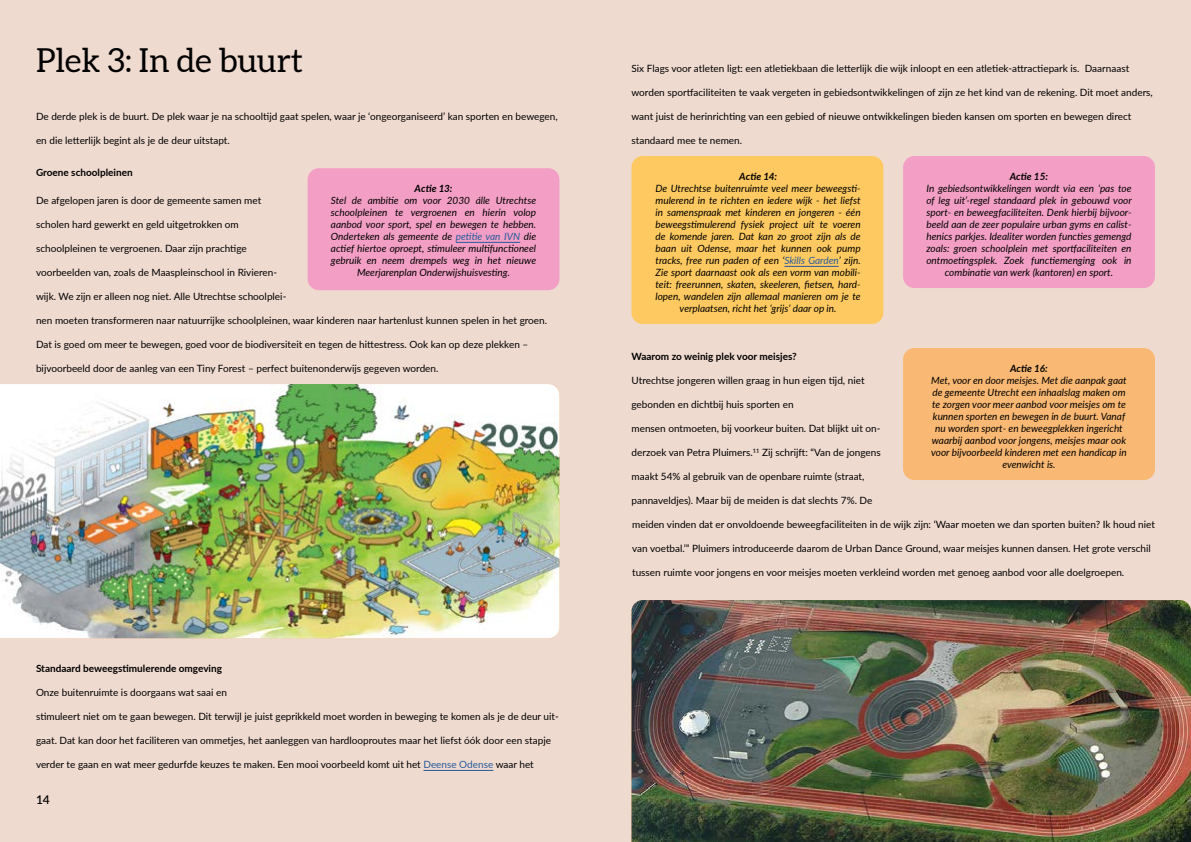
<style>
.page{position:relative;width:1191px;height:842px;background:#fff}
.page>*{position:absolute;margin:0;border:0;box-sizing:border-box;transform-origin:0 0}
.t1{font:33px "Aleo";color:#000}
.t2{font:600 12px "Lato";color:#000}
.t3{font:10px "Lato";color:#000}
.t4{font:italic 10px/12px "Lato";color:#000;text-align:center}
.t5{font:700 10px "Lato";color:#000}
.t6{font:italic 700 10px "Lato";color:#000}
.s1{color:#275b9b}
</style>
<div class="page">
<div style="left:581px;top:0;width:610px;height:842px;background:#efdad0"></div>
<div style="left:0;top:0;width:609px;height:842px;background:#efdad0"></div>
<div style="left:307px;top:168px;width:252px;height:122px;background:#f39fc5;border-radius:11px"></div>
<hr style="left:456px;top:242px;width:64px;height:1px;background:#275b9b">
<hr style="left:423px;top:770px;width:70px;height:1px;background:#275b9b">
<div style="left:631px;top:156px;width:252px;height:168px;background:#fdc960;border-radius:11px"></div>
<hr style="left:784px;top:266px;width:54px;height:1px;background:#275b9b">
<img style="left:0;top:384px;width:559px;height:254px">
<div style="left:903px;top:348px;width:252px;height:132px;background:#f9b873;border-radius:11px"></div>
<div style="left:903px;top:156px;width:252px;height:132px;background:#f39fc5;border-radius:11px"></div>
<img style="left:631px;top:600px;width:560px;height:242px">
<h1 class="t1" style="left:36px;top:41px;width:268px">Plek 3: In de buurt</h1>
<p class="t3" style="left:36px;top:109px;width:523px">De derde plek is de buurt. De plek waar je na schooltijd gaat spelen, waar je ‘ongeorganiseerd’ kan sporten en bewegen,</p>
<p class="t3" style="left:36px;top:133px;width:195px">en die letterlijk begint als je de deur uitstapt.</p>
<p class="t5" style="left:36px;top:165px;width:98px">Groene schoolpleinen</p>
<p class="t3" style="left:36px;top:193px;width:227px">De afgelopen jaren is door de gemeente samen met</p>
<p class="t3" style="left:36px;top:217px;width:204px">scholen hard gewerkt en geld uitgetrokken om</p>
<p class="t3" style="left:36px;top:241px;width:212px">schoolpleinen te vergroenen. Daar zijn prachtige</p>
<p class="t3" style="left:36px;top:265px;width:243px">voorbeelden van, zoals de Maaspleinschool in Rivieren-</p>
<p class="t3" style="left:36px;top:289px;width:252px">wijk. We zijn er alleen nog niet. Alle Utrechtse schoolplei-</p>
<p class="t3" style="left:36px;top:313px;width:513px">nen moeten transformeren naar natuurrijke schoolpleinen, waar kinderen naar hartenlust kunnen spelen in het groen.</p>
<p class="t3" style="left:36px;top:337px;width:494px">Dat is goed om meer te bewegen, goed voor de biodiversiteit en tegen de hittestress. Ook kan op deze plekken –</p>
<p class="t3" style="left:36px;top:361px;width:404px">bijvoorbeeld door de aanleg van een Tiny Forest – perfect buitenonderwijs gegeven worden.</p>
<p class="t6" style="left:414px;top:181px;width:40px">Actie 13:</p>
<p class="t4" style="left:331px;top:194px;width:207px">Stel de ambitie om voor 2030 álle Utrechtse schoolpleinen te vergroenen en hierin volop aanbod voor sport, spel en bewegen te hebben.<br>Onderteken als gemeente de <span class="s1">petitie van IVN</span> die actief hiertoe oproept, stimuleer multifunctioneel gebruik en neem drempels weg in het nieuwe Meerjarenplan Onderwijshuisvesting.</p>
<p class="t5" style="left:36px;top:661px;width:188px">Standaard beweegstimulerende omgeving</p>
<p class="t3" style="left:36px;top:685px;width:193px">Onze buitenruimte is doorgaans wat saai en</p>
<p class="t3" style="left:36px;top:709px;width:524px">stimuleert niet om te gaan bewegen. Dit terwijl je juist geprikkeld moet worden in beweging te komen als je de deur uit-</p>
<p class="t3" style="left:36px;top:733px;width:516px">gaat. Dat kan door het faciliteren van ommetjes, het aanleggen van hardlooproutes maar het liefst óók door een stapje</p>
<p class="t3" style="left:36px;top:757px;width:499px">verder te gaan en wat meer gedurfde keuzes te maken. Een mooi voorbeeld komt uit het <span class="s1">Deense Odense</span> waar het</p>
<p class="t2" style="left:36px;top:791px;width:15px">14</p>
<p class="t3" style="left:631px;top:61px;width:499px">Six Flags voor atleten ligt: een atletiekbaan die letterlijk die wijk inloopt en een atletiek-attractiepark is. Daarnaast</p>
<p class="t3" style="left:631px;top:85px;width:523px">worden sportfaciliteiten te vaak vergeten in gebiedsontwikkelingen of zijn ze het kind van de rekening. Dit moet anders,</p>
<p class="t3" style="left:631px;top:109px;width:501px">want juist de herinrichting van een gebied of nieuwe ontwikkelingen bieden kansen om sporten en bewegen direct</p>
<p class="t3" style="left:631px;top:133px;width:112px">standaard mee te nemen.</p>
<p class="t6" style="left:739px;top:169px;width:39px">Actie 14:</p>
<p class="t4" style="left:655px;top:182px;width:207px">De Utrechtse buitenruimte veel meer beweegsti&shy;mulerend in te richten en iedere wijk - het liefst in samenspraak met kinderen en jongeren - één beweegstimulerend fysiek project uit te voeren de komende jaren. Dat kan zo groot zijn als de baan uit Odense, maar het kunnen ook pump tracks, free run paden of een ‘<span class="s1">Skills Garden</span>’ zijn.<br>Zie sport daarnaast ook als een vorm van mobili&shy;teit: freerunnen, skaten, skeeleren, fietsen, hard&shy;lopen, wandelen zijn allemaal manieren om je te verplaatsen, richt het ‘grijs’ daar op in.</p>
<p class="t5" style="left:631px;top:349px;width:167px">Waarom zo weinig plek voor meisjes?</p>
<p class="t3" style="left:631px;top:373px;width:234px">Utrechtse jongeren willen graag in hun eigen tijd, niet</p>
<p class="t3" style="left:631px;top:397px;width:164px">gebonden en dichtbij huis sporten en</p>
<p class="t3" style="left:631px;top:421px;width:250px">mensen ontmoeten, bij voorkeur buiten. Dat blijkt uit on-</p>
<p class="t3" style="left:631px;top:445px;width:251px">derzoek van Petra Pluimers.11 Zij schrijft: “Van de jongens</p>
<p class="t3" style="left:631px;top:469px;width:234px">maakt 54% al gebruik van de openbare ruimte (straat,</p>
<p class="t3" style="left:631px;top:493px;width:242px">pannaveldjes). Maar bij de meiden is dat slechts 7%. De</p>
<p class="t6" style="left:1010px;top:169px;width:40px">Actie 15:</p>
<p class="t4" style="left:926px;top:182px;width:207px">In gebiedsontwikkelingen wordt via een ‘pas toe of leg uit’-regel standaard plek in gebouwd voor sport- en beweegfaciliteiten. Denk hierbij bijvoor&shy;beeld aan de zeer populaire urban gyms en calist&shy;henics parkjes. Idealiter worden functies gemengd zoals: groen schoolplein met sportfaciliteiten en ontmoetingsplek. Zoek functiemenging ook in combinatie van werk (kantoren) en sport.</p>
<p class="t6" style="left:1010px;top:361px;width:39px">Actie 16:</p>
<p class="t4" style="left:931px;top:374px;width:197px">Met, voor en door meisjes. Met die aanpak gaat de gemeente Utrecht een inhaalslag maken om te zorgen voor meer aanbod voor meisjes om te kunnen sporten en bewegen in de buurt. Vanaf nu worden sport- en beweegplekken ingericht waarbij aanbod voor jongens, meisjes maar ook voor bijvoorbeeld kinderen met een handicap in evenwicht is.</p>
<p class="t3" style="left:632px;top:517px;width:524px">meiden vinden dat er onvoldoende beweegfaciliteiten in de wijk zijn: ‘Waar moeten we dan sporten buiten? Ik houd niet</p>
<p class="t3" style="left:632px;top:541px;width:520px">van voetbal.’” Pluimers introduceerde daarom de Urban Dance Ground, waar meisjes kunnen dansen. Het grote verschil</p>
<p class="t3" style="left:632px;top:565px;width:493px">tussen ruimte voor jongens en voor meisjes moeten verkleind worden met genoeg aanbod voor alle doelgroepen.</p>
</div>
